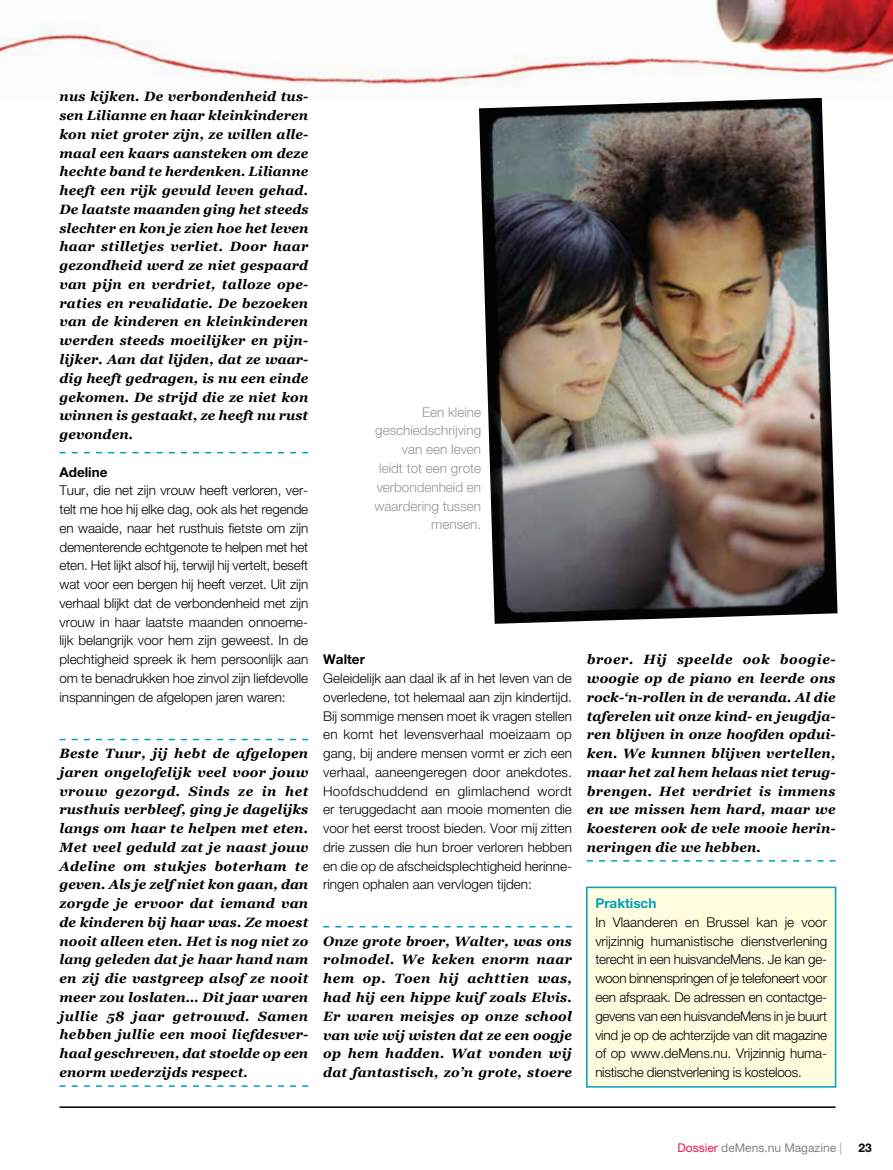
<style>
.page{position:relative;width:893px;height:1170px;background:#fff}
.page>*{position:absolute;margin:0;border:0;box-sizing:border-box;transform-origin:0 0}
.t1{font:italic 700 13.5px/18.8px "Georgia";letter-spacing:.01em;color:#000;text-align:justify}
.t2{font:300 13.5px/18.8px "Helvetica Neue LT Pro";letter-spacing:-.01em;color:#000;text-align:justify}
.t3{font:300 13.5px/18.8px "Helvetica Neue LT Pro";color:#939598;text-align:right}
.t4{font:700 13.5px "Helvetica Neue LT Pro";color:#000}
.t5{font:700 13.5px "Helvetica Neue LT Pro";color:#00a0b4}
.t6{font:12px "Helvetica Neue LT Pro";color:#808285}
.t7{font:700 12px "Helvetica Neue LT Pro";color:#000}
.s1{color:#ed174c}
.s2{font-weight:300;color:#939598}
</style>
<div class="page">
<div style="left:586px;top:886px;width:250px;height:201px;background:#fffcdf;border:2px solid #00a0b4"></div>
<img style="left:0;top:0;width:893px;height:88px">
<hr style="left:60px;top:1106px;width:776px;height:1px;background:#000">
<img style="left:479px;top:98px;width:358px;height:525px">
<svg style="left:60px;top:452px;width:248px;height:1px"></svg>
<svg style="left:60px;top:738px;width:248px;height:2px"></svg>
<svg style="left:60px;top:1085px;width:248px;height:1px"></svg>
<svg style="left:323px;top:926px;width:249px;height:1px"></svg>
<svg style="left:587px;top:860px;width:249px;height:1px"></svg>
<p class="t1" style="left:60px;top:87px;width:250px">nus kijken. De verbondenheid tus&shy;sen Lilianne en haar kleinkinderen kon niet groter zijn, ze willen alle&shy;maal een kaars aansteken om deze hechte band te herdenken. Lilianne heeft een rijk gevuld leven gehad.<br>De laatste maanden ging het steeds slechter en kon je zien hoe het leven haar stilletjes verliet. Door haar gezondheid werd ze niet gespaard van pijn en verdriet, talloze ope&shy;raties en revalidatie. De bezoeken van de kinderen en kleinkinderen werden steeds moeilijker en pijn&shy;lijker. Aan dat lijden, dat ze waar&shy;dig heeft gedragen, is nu een einde gekomen. De strijd die ze niet kon winnen is gestaakt, ze heeft nu rust gevonden.</p>
<p class="t4" style="left:60px;top:463px;width:49px">Adeline</p>
<p class="t2" style="left:60px;top:481px;width:250px">Tuur, die net zijn vrouw heeft verloren, ver&shy;telt me hoe hij elke dag, ook als het regende en waaide, naar het rusthuis fietste om zijn dementerende echtgenote te helpen met het eten. Het lijkt alsof hij, terwijl hij vertelt, beseft wat voor een bergen hij heeft verzet. Uit zijn verhaal blijkt dat de verbondenheid met zijn vrouw in haar laatste maanden onnoeme&shy;lijk belangrijk voor hem zijn geweest. In de plechtigheid spreek ik hem persoonlijk aan om te benadrukken hoe zinvol zijn liefdevolle inspanningen de afgelopen jaren waren:</p>
<p class="t1" style="left:60px;top:744px;width:250px">Beste Tuur, jij hebt de afgelopen jaren ongelofelijk veel voor jouw vrouw gezorgd. Sinds ze in het rusthuis verbleef, ging je dagelijks langs om haar te helpen met eten.<br>Met veel geduld zat je naast jouw Adeline om stukjes boterham te geven. Als je zelf niet kon gaan, dan zorgde je ervoor dat iemand van de kinderen bij haar was. Ze moest nooit alleen eten. Het is nog niet zo lang geleden dat je haar hand nam en zij die vastgreep alsof ze nooit meer zou loslaten… Dit jaar waren jullie 58 jaar getrouwd. Samen hebben jullie een mooi liefdesver&shy;haal geschreven, dat stoelde op een enorm wederzijds respect.</p>
<p class="t3" style="left:374px;top:402px;width:108px">Een kleine geschiedschrijving van een leven<br>leidt tot een grote verbondenheid en waardering tussen mensen.</p>
<p class="t4" style="left:323px;top:651px;width:43px">Walter</p>
<p class="t2" style="left:323px;top:668px;width:250px">Geleidelijk aan daal ik af in het leven van de overledene, tot helemaal aan zijn kindertijd.<br>Bij sommige mensen moet ik vragen stellen en komt het levensverhaal moeizaam op gang, bij andere mensen vormt er zich een verhaal, aaneengeregen door anekdotes.<br>Hoofdschuddend en glimlachend wordt er teruggedacht aan mooie momenten die voor het eerst troost bieden. Voor mij zitten drie zussen die hun broer verloren hebben en die op de afscheidsplechtigheid herinne&shy;ringen ophalen aan vervlogen tijden:</p>
<p class="t1" style="left:323px;top:931px;width:250px">Onze grote broer, Walter, was ons rolmodel. We keken enorm naar hem op. Toen hij achttien was, had hij een hippe kuif zoals Elvis.<br>Er waren meisjes op onze school van wie wij wisten dat ze een oogje op hem hadden. Wat vonden wij dat fantastisch, zo’n grote, stoere</p>
<p class="t1" style="left:587px;top:650px;width:250px">broer. Hij speelde ook boogie&shy;woogie op de piano en leerde ons rock-‘n-rollen in de veranda. Al die taferelen uit onze kind- en jeugdja&shy;ren blijven in onze hoofden opdui&shy;ken. We kunnen blijven vertellen, maar het zal hem helaas niet terug&shy;brengen. Het verdriet is immens en we missen hem hard, maar we koesteren ook de vele mooie herin&shy;neringen die we hebben.</p>
<p class="t5" style="left:595px;top:894px;width:62px">Praktisch</p>
<p class="t2" style="left:595px;top:912px;width:233px">In Vlaanderen en Brussel kan je voor vrijzinnig humanistische dienstverlening terecht in een huisvandeMens. Je kan ge&shy;woon binnenspringen of je telefoneert voor een afspraak. De adressen en contactge&shy;gevens van een huisvandeMens in je buurt vind je op de achterzijde van dit magazine of op www.deMens.nu. Vrijzinnig huma&shy;nistische dienstverlening is kosteloos.</p>
<p class="t6" style="left:677px;top:1140px;width:166px"><span class="s1">Dossier</span> deMens.nu Magazine <span class="s2">|</span></p>
<p class="t7" style="left:858px;top:1140px;width:15px">23</p>
</div>
